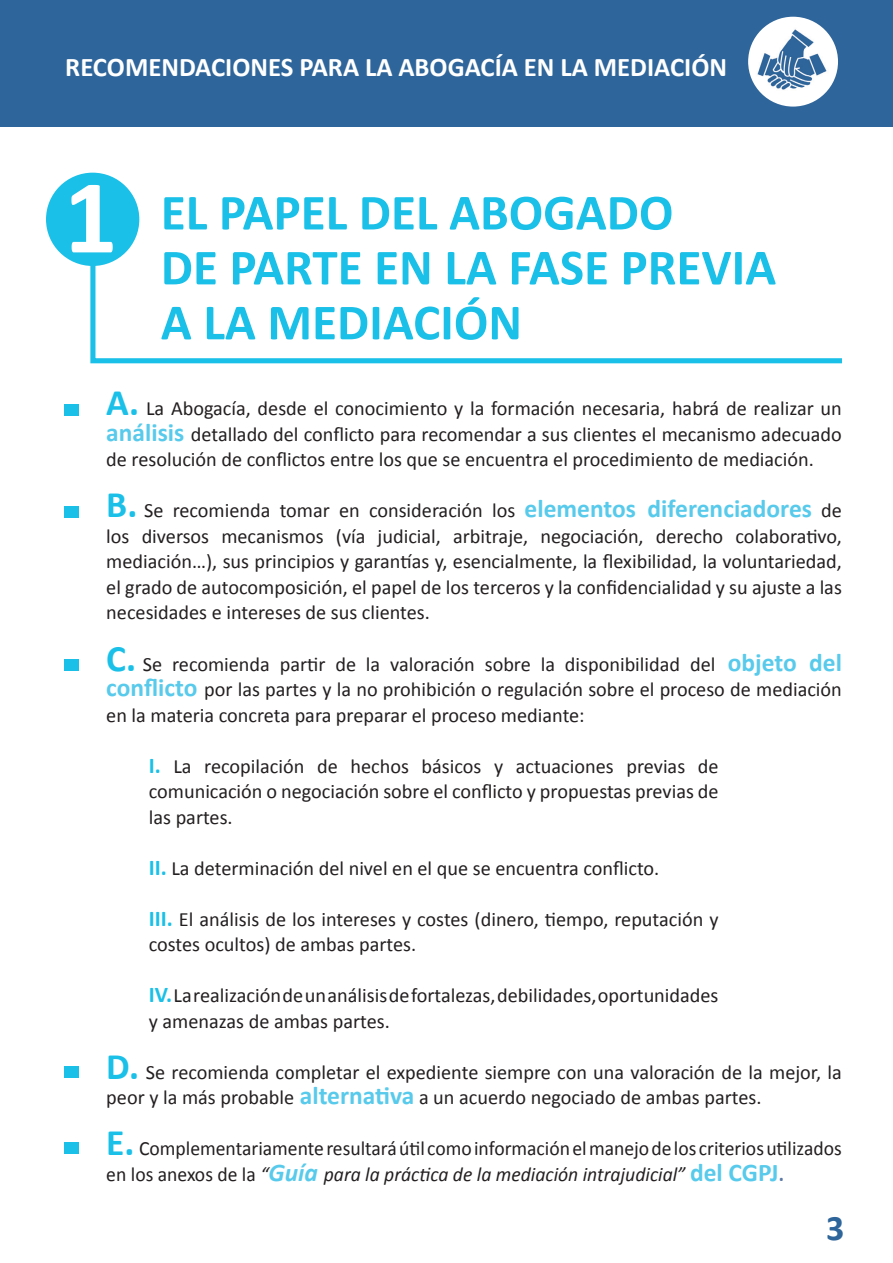
<style>
.page{position:relative;width:893px;height:1263px;background:#fff}
.page>*{position:absolute;margin:0;border:0;box-sizing:border-box;transform-origin:0 0}
.t1{font:700 106.05px "Calibri";color:#fff}
.t2{font:700 51.15px/54.9px "Calibri";color:#1ac0e8}
.t3{font:700 36px "Calibri";color:#2e659a}
.t4{font:700 27px "Calibri";color:#fff}
.t5{font:20.25px/25.5px "Calibri";color:#231f20;text-align:justify}
.s1{font-weight:700;font-size:37.5px;color:#1ac0e8}
.s2{font-weight:700;font-size:25.5px;color:#58caeb}
.s3{font-weight:700;font-size:22.5px;color:#1ac0e8}
.s4{font-style:italic}
.s5{font-weight:700;font-style:italic;font-size:25.5px;color:#58caeb}
.s6{font-weight:700;color:#5a79a8}
</style>
<div class="page">
<div style="left:0;top:0;width:893px;height:126px;background:#2e659a"></div>
<img style="left:746px;top:15px;width:94px;height:94px;border-radius:47px">
<div style="left:744px;top:13px;width:98px;height:98px;border:4px solid #2e659a;border-radius:50%"></div>
<div style="left:46px;top:173px;width:93px;height:93px;background:#1ac0e8;border-radius:50%"></div>
<svg style="left:88px;top:260px;width:754px;height:104px"></svg>
<div style="left:64px;top:404px;width:15px;height:11px;background:#1ac0e8"></div>
<div style="left:64px;top:506px;width:15px;height:11px;background:#1ac0e8"></div>
<div style="left:64px;top:659px;width:15px;height:11px;background:#1ac0e8"></div>
<div style="left:64px;top:1066px;width:15px;height:12px;background:#1ac0e8"></div>
<div style="left:64px;top:1142px;width:15px;height:11px;background:#1ac0e8"></div>
<p class="t4" style="left:65px;top:49px;width:663px">RECOMENDACIONES PARA LA ABOGACÍA EN LA MEDIACIÓN</p>
<p class="t1" style="left:64px;top:149px;width:55px">1</p>
<p class="t2" style="left:161px;top:185px;width:617px">EL PAPEL DEL ABOGADO<br>DE PARTE EN LA FASE PREVIA<br>A LA MEDIACIÓN</p>
<p class="t5" style="left:106px;top:396px;width:737px"><span class="s1">A.</span> La Abogacía, desde el conocimiento y la formación necesaria, habrá de realizar un <span class="s2">análisis</span> detallado del conflicto para recomendar a sus clientes el mecanismo adecuado de resolución de conflictos entre los que se encuentra el procedimiento de mediación.</p>
<p class="t5" style="left:106px;top:498px;width:737px"><span class="s1">B.</span> Se recomienda tomar en consideración los <span class="s2">elementos diferenciadores</span> de los diversos mecanismos (vía judicial, arbitraje, negociación, derecho colaborativo, mediación…), sus principios y garantías y, esencialmente, la flexibilidad, la voluntariedad, el grado de autocomposición, el papel de los terceros y la confidencialidad y su ajuste a las necesidades e intereses de sus clientes.</p>
<p class="t5" style="left:106px;top:651px;width:737px"><span class="s1">C.</span> Se recomienda partir de la valoración sobre la disponibilidad del <span class="s2">objeto del conflicto</span> por las partes y la no prohibición o regulación sobre el proceso de mediación en la materia concreta para preparar el proceso mediante:</p>
<p class="t5" style="left:149px;top:753px;width:571px"><span class="s3">I.</span> La recopilación de hechos básicos y actuaciones previas de comunicación o negociación sobre el conflicto y propuestas previas de las partes.</p>
<p class="t5" style="left:149px;top:855px;width:512px"><span class="s3">II.</span> La determinación del nivel en el que se encuentra conflicto.</p>
<p class="t5" style="left:149px;top:906px;width:571px"><span class="s3">III.</span> El análisis de los intereses y costes (dinero, tiempo, reputación y costes ocultos) de ambas partes.</p>
<p class="t5" style="left:149px;top:983px;width:571px"><span class="s3">IV.</span> La realización de un análisis de fortalezas, debilidades, oportunidades y amenazas de ambas partes.</p>
<p class="t5" style="left:106px;top:1059px;width:737px"><span class="s1">D.</span> Se recomienda completar el expediente siempre con una valoración de la mejor, la peor y la más probable <span class="s2">alternativa</span> a un acuerdo negociado de ambas partes.</p>
<p class="t5" style="left:106px;top:1136px;width:737px"><span class="s1">E.</span> Complementariamente resultará útil como información el manejo de los criterios utilizados en los anexos de la <span class="s4">“</span><span class="s5">Guía</span> <span class="s4">para la práctica de la mediación intrajudicial”</span> <span class="s2">del CGPJ</span><span class="s6">.</span></p>
<p class="t3" style="left:826px;top:1205px;width:20px">3</p>
</div>
